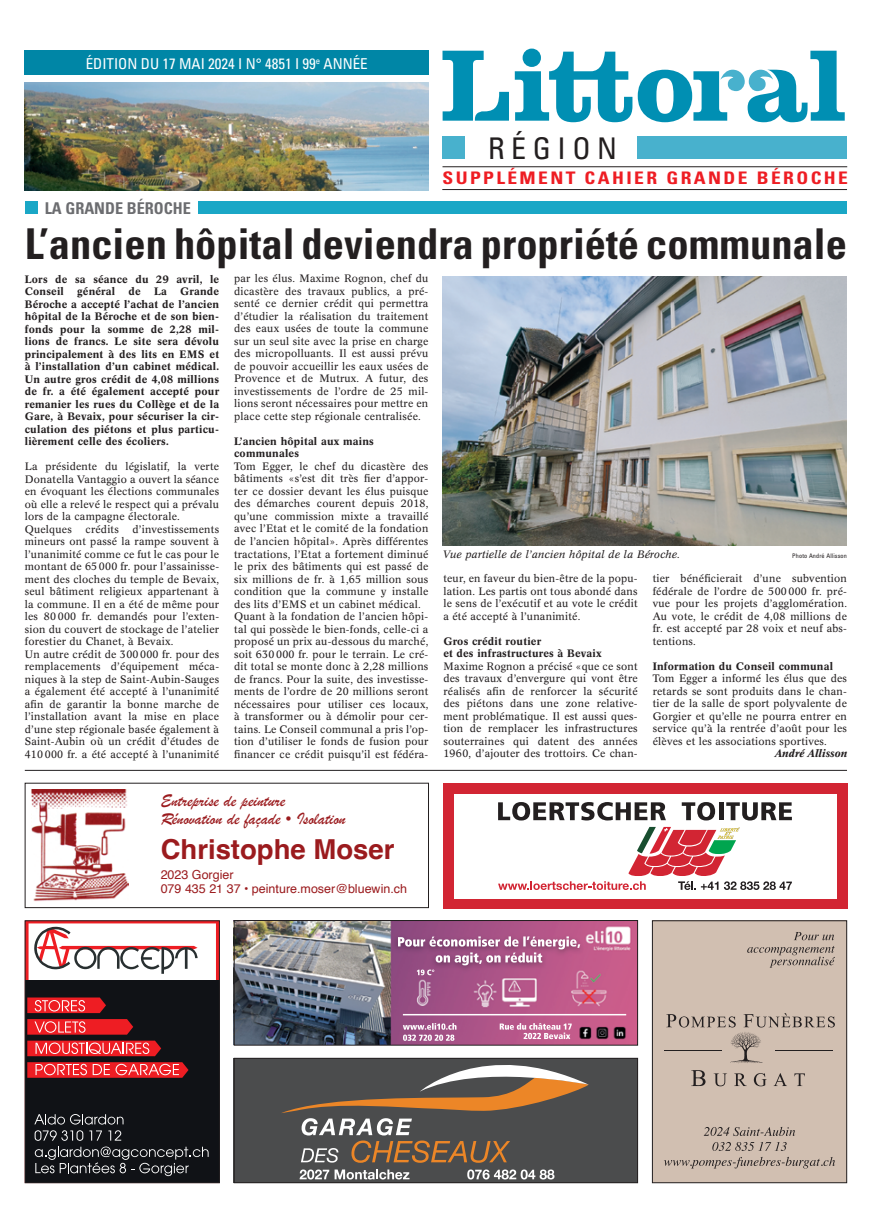
<style>
.page{position:relative;width:886px;height:1223px;background:#fff}
.page>*{position:absolute;margin:0;border:0;box-sizing:border-box;transform-origin:0 0}
.t1{font:700 condensed 42.5px "Univers";color:#231f20}
.t2{font:condensed 29.88px "Univers";letter-spacing:.22em;color:#231f20}
.t3{font:700 27.5px "Helvetica";color:#9b1b1e}
.t4{font:17.5px/17.5px "Brush Script";color:#9b1b1e}
.t5{font:700 condensed 17.25px "Univers";letter-spacing:.125em;color:#ee1d23;scale:1.13 1}
.t6{font:700 condensed 16.25px "Univers";color:#6c6d70}
.t7{font:condensed 15px "Univers";color:#fff}
.t8{font:12.5px/13.8px "Helvetica";color:#9b1b1e}
.t9{font:10.62px/12.5px "Concorde BE";letter-spacing:.02em;color:#231f20;text-align:justify}
.t10{font:500 10.62px/12.5px "Concorde BE";letter-spacing:.02em;color:#231f20}
.t11{font:italic 10.62px "Concorde BE";letter-spacing:.02em;color:#231f20}
.t12{font:italic 500 10.62px "Concorde BE";letter-spacing:.02em;color:#231f20}
.t13{font:condensed 6.25px "Univers";letter-spacing:.02em;color:#231f20}
</style>
<div class="page">
<svg style="left:442px;top:51px;width:67px;height:70px"></svg>
<svg style="left:638px;top:51px;width:207px;height:71px"></svg>
<svg style="left:515px;top:49px;width:117px;height:73px"></svg>
<div style="left:442px;top:136px;width:23px;height:23px;background:#48b1cd"></div>
<div style="left:638px;top:136px;width:209px;height:23px;background:#48b1cd"></div>
<hr style="left:442px;top:166px;width:405px;height:1px;background:#231f20">
<hr style="left:442px;top:189px;width:405px;height:1px;background:#231f20">
<img style="left:25px;top:83px;width:404px;height:108px">
<div style="left:25px;top:50px;width:404px;height:25px;background:#0086a6"></div>
<div style="left:25px;top:201px;width:13px;height:13px;background:#1aa7c6"></div>
<div style="left:198px;top:201px;width:649px;height:13px;background:#1aa7c6"></div>
<hr style="left:25px;top:770px;width:822px;height:1px;background:#231f20">
<img style="left:443px;top:276px;width:404px;height:269px">
<img style="left:236px;top:922px;width:400px;height:121px">
<img style="left:403px;top:1013px;width:223px;height:2px">
<div style="left:234px;top:920px;width:404px;height:125px;border:1px solid #231f20"></div>
<div style="left:652px;top:920px;width:195px;height:263px;background:#d1bfb1"></div>
<svg style="left:747px;top:932px;width:88px;height:35px"></svg>
<svg style="left:704px;top:1127px;width:91px;height:23px"></svg>
<svg style="left:664px;top:1156px;width:171px;height:12px"></svg>
<hr style="left:664px;top:1049px;width:58px;height:1px;background:#231f20">
<svg style="left:691px;top:1070px;width:14px;height:16px"></svg>
<svg style="left:713px;top:1073px;width:14px;height:13px"></svg>
<svg style="left:734px;top:1073px;width:13px;height:13px"></svg>
<svg style="left:754px;top:1073px;width:13px;height:13px"></svg>
<svg style="left:773px;top:1073px;width:14px;height:13px"></svg>
<svg style="left:794px;top:1073px;width:11px;height:13px"></svg>
<svg style="left:666px;top:1013px;width:169px;height:50px"></svg>
<div style="left:652px;top:920px;width:195px;height:263px;border:1px solid #231f20"></div>
<svg style="left:27px;top:922px;width:191px;height:58px"></svg>
<div style="left:25px;top:980px;width:195px;height:203px;background:#101216"></div>
<svg style="left:33px;top:926px;width:165px;height:47px"></svg>
<svg style="left:27px;top:997px;width:79px;height:16px"></svg>
<svg style="left:27px;top:1019px;width:106px;height:15px;background:#e83137"></svg>
<svg style="left:27px;top:1040px;width:134px;height:16px;background:#e3454a"></svg>
<svg style="left:27px;top:1062px;width:161px;height:15px;background:#ea4449"></svg>
<svg style="left:34px;top:1114px;width:89px;height:10px"></svg>
<svg style="left:35px;top:1130px;width:48px;height:10px"></svg>
<svg style="left:89px;top:1130px;width:13px;height:10px"></svg>
<svg style="left:108px;top:1130px;width:13px;height:10px"></svg>
<svg style="left:35px;top:1146px;width:174px;height:30px"></svg>
<div style="left:25px;top:920px;width:195px;height:263px;border:1px solid #231f20"></div>
<div style="left:234px;top:1058px;width:404px;height:125px;background:#4b4c4d"></div>
<svg style="left:282px;top:1065px;width:307px;height:97px"></svg>
<svg style="left:300px;top:1169px;width:29px;height:10px"></svg>
<svg style="left:335px;top:1169px;width:74px;height:10px"></svg>
<svg style="left:467px;top:1169px;width:87px;height:10px"></svg>
<div style="left:234px;top:1058px;width:404px;height:125px;border:1px solid #231f20"></div>
<div style="left:443px;top:783px;width:404px;height:126px;background:#d22533"></div>
<div style="left:454px;top:793px;width:382px;height:105px;background:#fff"></div>
<svg style="left:498px;top:802px;width:168px;height:18px"></svg>
<svg style="left:682px;top:802px;width:33px;height:18px"></svg>
<hr style="left:719px;top:802px;width:4px;height:18px;background:#231f20">
<svg style="left:726px;top:802px;width:66px;height:18px"></svg>
<svg style="left:498px;top:826px;width:294px;height:64px"></svg>
<img style="left:31px;top:789px;width:98px;height:112px">
<div style="left:25px;top:783px;width:404px;height:125px;border:1px solid #231f20"></div>
<h3 class="t7" style="left:86px;top:54px;width:283px">ÉDITION DU 17 MAI 2024 I N° 4851 I 99<sup>e</sup> ANNÉE</h3>
<h3 class="t6" style="left:45px;top:198px;width:148px">LA GRANDE BÉROCHE</h3>
<h2 class="t2" style="left:488px;top:129px;width:131px">RÉGION</h2>
<h3 class="t5" style="left:442px;top:168px;width:360px">SUPPLÉMENT CAHIER GRANDE BÉROCHE</h3>
<h1 class="t1" style="left:25px;top:218px;width:823px">L’ancien hôpital deviendra propriété communale</h1>
<p class="t10" style="left:25px;top:273px;width:196px">Lors de sa séance du 29 avril, le<br>Conseil</p>
<p class="t10" style="left:25px;top:285px;width:196px;text-align:justify;text-indent:155px">Grande Béroche a accepté l’achat de l’ancien hôpital de la Béroche et de son bien&shy;fonds pour la somme de 2,28 mil&shy;lions de francs. Le site sera dévolu principalement à des lits en EMS et à l’installation d’un cabinet médical.<br>Un autre gros crédit de 4,08 millions de fr. a été également accepté pour remanier les rues du Collège et de la Gare, à Bevaix, pour sécuriser la cir&shy;culation des piétons et plus particu&shy;lièrement celle des écoliers.</p>
<p class="t9" style="left:25px;top:460px;width:196px;text-align:left">La présidente du législatif, la verte<br>Donatella Vantaggio a ouvert la séance en évoquant les élections communales où elle a relevé le respect qui a prévalu lors de la campagne électorale.<br>Quelques</p>
<p class="t10" style="left:77px;top:285px;width:39px">général</p>
<p class="t10" style="left:129px;top:285px;width:14px">de</p>
<p class="t10" style="left:154px;top:285px;width:14px">La</p>
<p class="t9" style="left:25px;top:523px;width:196px;text-align:left;text-indent:108px">d’investissements mineurs ont passé la rampe souvent à l’unanimité comme ce fut le cas pour le montant de 65 000 fr. pour l’assainisse&shy;ment des cloches du temple de Bevaix, seul bâtiment religieux appartenant à la commune. Il en a été de même pour les 80 000 fr. demandés pour l’exten&shy;sion du couvert de stockage de l’atelier forestier du Chanet, à Bevaix.<br>Un autre crédit de 300 000 fr. pour des remplacements d’équipement méca&shy;niques à la step de Saint-Aubin-Sauges a également été accepté à l’unanimité afin de garantir la bonne marche de l’installation avant la mise en place d’une step régionale basée également à Saint-Aubin où un crédit d’études de 410 000 fr. a été accepté à l’unanimité</p>
<p class="t9" style="left:85px;top:523px;width:35px">crédits</p>
<p class="t9" style="left:234px;top:273px;width:196px">par les élus. Maxime Rognon, chef du dicastère des travaux publics, a pré&shy;senté ce dernier crédit qui permettra d’étudier la réalisation du traitement des eaux usées de toute la commune sur un seul site avec la prise en charge des micropolluants. Il est aussi prévu de pouvoir accueillir les eaux usées de Provence et de Mutrux. A futur, des investissements de l’ordre de 25 mil&shy;lions seront nécessaires pour mettre en place cette step régionale centralisée.</p>
<p class="t10" style="left:234px;top:435px;width:141px">L’ancien hôpital aux mains communales</p>
<p class="t9" style="left:234px;top:460px;width:196px;text-align:left">Tom Egger, le chef du dicastère des bâtiments «s’est dit très fier d’appor&shy;ter ce dossier devant les élus puisque des démarches courent depuis 2018, qu’une commission mixte a travaillé avec l’Etat et le comité de la fondation de l’ancien hôpital». Après différentes tractations, l’Etat a fortement diminué le prix des bâtiments qui est passé de six millions de fr. à 1,65 million sous condition que la commune y installe des lits d’EMS et un cabinet médical.<br>Quant à la fondation de l’ancien hôpi&shy;tal qui possède le bien-fonds, celle-ci a proposé un prix au-dessous du marché, soit 630 000 fr. pour le terrain. Le cré&shy;dit total se monte donc à 2,28 millions de francs. Pour la suite, des investisse&shy;ments de l’ordre de 20 millions seront nécessaires pour utiliser ces locaux, à transformer ou à démolir pour cer&shy;tains. Le Conseil communal a pris l’op&shy;tion d’utiliser le fonds de fusion pour financer ce crédit puisqu’il est fédéra-</p>
<h3 class="t4" style="left:161px;top:792px;width:186px">Entreprise de peinture<br>Rénovation de façade • Isolation</h3>
<h3 class="t3" style="left:161px;top:832px;width:235px">Christophe Moser</h3>
<p class="t8" style="left:161px;top:868px;width:248px">2023 Gorgier<br>079 435 21 37 • peinture.moser@bluewin.ch</p>
<p class="t11" style="left:443px;top:548px;width:239px">Vue partielle de l’ancien hôpital de la Béroche.</p>
<p class="t13" style="left:792px;top:551px;width:56px">Photo André Allisson</p>
<p class="t9" style="left:443px;top:572px;width:196px">teur, en faveur du bien-être de la popu&shy;lation. Les partis ont tous abondé dans le sens de l’exécutif et au vote le crédit a été accepté à l’unanimité.</p>
<p class="t10" style="left:443px;top:635px;width:160px">Gros crédit routier<br>et des infrastructures à Bevaix</p>
<p class="t9" style="left:443px;top:660px;width:196px">Maxime Rognon a précisé «que ce sont des travaux d’envergure qui vont être réalisés afin de renforcer la sécurité des piétons dans une zone relative&shy;ment problématique. Il est aussi ques&shy;tion de remplacer les infrastructures souterraines qui datent des années 1960, d’ajouter des trottoirs. Ce chan-</p>
<p class="t9" style="left:653px;top:572px;width:196px">tier bénéficierait d’une subvention fédérale de l’ordre de 500 000 fr. pré&shy;vue pour les projets d’agglomération.<br>Au vote, le crédit de 4,08 millions de fr. est accepté par 28 voix et neuf abs&shy;tentions.</p>
<p class="t10" style="left:653px;top:660px;width:182px">Information du Conseil communal</p>
<p class="t9" style="left:653px;top:672px;width:196px">Tom Egger a informé les élus que des retards se sont produits dans le chan&shy;tier de la salle de sport polyvalente de Gorgier et qu’elle ne pourra entrer en service qu’à la rentrée d’août pour les élèves et les associations sportives.</p>
<p class="t12" style="left:774px;top:747px;width:74px">André Allisson</p>
</div>
